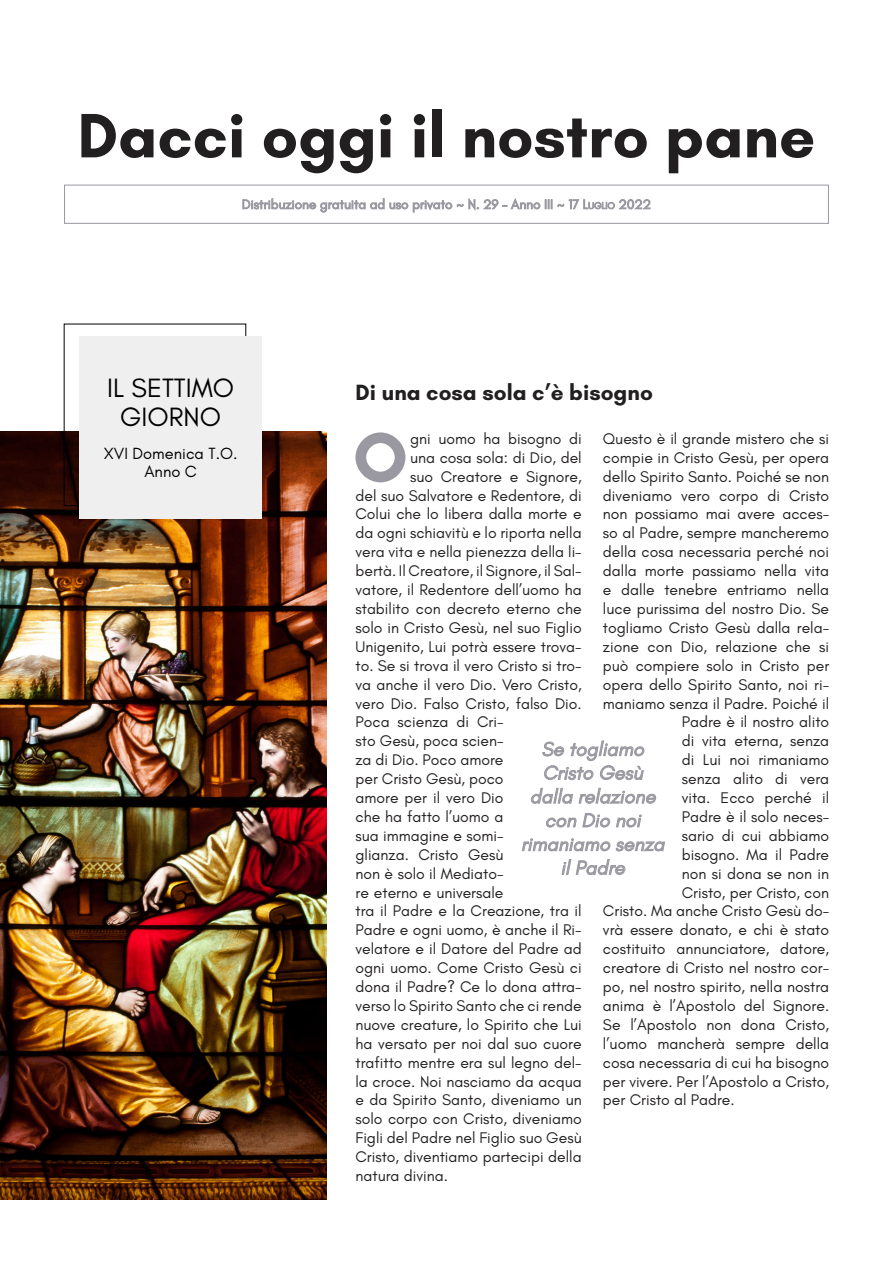
<style>
.page{position:relative;width:893px;height:1263px;background:#fff}
.page>*{position:absolute;margin:0;border:0;box-sizing:border-box;transform-origin:0 0}
.t1{font:700 71.4px "Glacial Indifference";color:#9a98a0}
.t2{font:700 63.75px "Glacial Indifference";color:#221f20}
.t3{font:27px/28.5px "Glacial Indifference";color:#000;text-align:center}
.t4{font:700 22.5px "Glacial Indifference";color:#221f20}
.t5{font:italic 19.8px/23.7px "Glacial Indifference";color:#9a98a0;text-align:center}
.t6{font:16.5px/18px "Glacial Indifference";color:#000;text-align:center}
.t7{font:15.75px "Glacial Indifference";color:#221f20}
</style>
<div class="page">
<div style="left:64px;top:185px;width:765px;height:39px;border:1px solid #9a98a0"></div>
<svg style="left:243px;top:198px;width:141px;height:14px"></svg>
<svg style="left:390px;top:198px;width:260px;height:14px"></svg>
<img style="left:0;top:431px;width:326px;height:768px">
<div style="left:64px;top:324px;width:182px;height:182px;border:1px solid #020203"></div>
<div style="left:80px;top:336px;width:182px;height:183px;background:#efefef"></div>
<svg style="left:531px;top:740px;width:125px;height:88px"></svg>
<svg style="left:522px;top:838px;width:143px;height:37px"></svg>
<h2 class="t2" style="left:78px;top:96px;width:739px">Dacci oggi il nostro pane</h2>
<h3 class="t3" style="left:107px;top:374px;width:128px">IL SETTIMO<br>GIORNO</h3>
<p class="t6" style="left:104px;top:445px;width:135px">XVI Domenica T.O.<br>Anno C</p>
<h3 class="t4" style="left:355px;top:379px;width:299px">Di una cosa sola c’è bisogno</h3>
<h1 class="t1" style="left:353px;top:413px;width:56px">O</h1>
<p class="t7" style="left:410px;top:430px;width:173px">gni uomo ha bisogno di</p>
<p class="t7" style="left:603px;top:430px;width:228px">Questo è il grande mistero che si</p>
<p class="t7" style="left:603px;top:449px;width:228px">compie in Cristo Gesù, per opera</p>
<p class="t7" style="left:603px;top:468px;width:228px">dello Spirito Santo. Poiché se non</p>
<p class="t7" style="left:603px;top:486px;width:228px">diveniamo vero corpo di Cristo</p>
<p class="t7" style="left:603px;top:505px;width:228px">non possiamo mai avere acces-</p>
<p class="t7" style="left:603px;top:524px;width:228px">so al Padre, sempre mancheremo</p>
<p class="t7" style="left:603px;top:543px;width:228px">della cosa necessaria perché noi</p>
<p class="t7" style="left:603px;top:562px;width:228px">dalla morte passiamo nella vita</p>
<p class="t7" style="left:603px;top:581px;width:228px">e dalle tenebre entriamo nella</p>
<p class="t7" style="left:603px;top:600px;width:228px">luce purissima del nostro Dio. Se</p>
<p class="t7" style="left:603px;top:619px;width:228px">togliamo Cristo Gesù dalla rela-</p>
<p class="t7" style="left:603px;top:638px;width:228px">zione con Dio, relazione che si</p>
<p class="t7" style="left:603px;top:657px;width:228px">può compiere solo in Cristo per</p>
<p class="t7" style="left:603px;top:675px;width:228px">opera dello Spirito Santo, noi ri-</p>
<p class="t7" style="left:603px;top:694px;width:228px">maniamo senza il Padre. Poiché il</p>
<p class="t7" style="left:682px;top:713px;width:149px">Padre è il nostro alito</p>
<p class="t7" style="left:682px;top:732px;width:149px">di vita eterna, senza</p>
<p class="t7" style="left:682px;top:751px;width:149px">di Lui noi rimaniamo</p>
<p class="t7" style="left:682px;top:770px;width:149px">senza alito di vera</p>
<p class="t7" style="left:682px;top:789px;width:149px">vita. Ecco perché il</p>
<p class="t7" style="left:682px;top:808px;width:149px">Padre è il solo neces-</p>
<p class="t7" style="left:682px;top:827px;width:149px">sario di cui abbiamo</p>
<p class="t7" style="left:682px;top:846px;width:149px">bisogno. Ma il Padre</p>
<p class="t7" style="left:682px;top:864px;width:149px">non si dona se non in</p>
<p class="t7" style="left:682px;top:883px;width:149px">Cristo, per Cristo, con</p>
<p class="t7" style="left:603px;top:902px;width:228px">Cristo. Ma anche Cristo Gesù do-</p>
<p class="t7" style="left:603px;top:921px;width:228px">vrà essere donato, e chi è stato</p>
<p class="t7" style="left:603px;top:940px;width:228px">costituito annunciatore, datore,</p>
<p class="t7" style="left:603px;top:959px;width:228px">creatore di Cristo nel nostro cor-</p>
<p class="t7" style="left:603px;top:978px;width:228px">po, nel nostro spirito, nella nostra</p>
<p class="t7" style="left:603px;top:997px;width:228px">anima è l’Apostolo del Signore.</p>
<p class="t7" style="left:603px;top:1016px;width:228px">Se l’Apostolo non dona Cristo,</p>
<p class="t7" style="left:603px;top:1035px;width:228px">l’uomo mancherà sempre della</p>
<p class="t7" style="left:603px;top:1053px;width:228px">cosa necessaria di cui ha bisogno</p>
<p class="t7" style="left:603px;top:1072px;width:228px">per vivere. Per l’Apostolo a Cristo,</p>
<p class="t7" style="left:603px;top:1091px;width:133px">per Cristo al Padre.</p>
<p class="t7" style="left:410px;top:449px;width:173px">una cosa sola: di Dio, del</p>
<p class="t7" style="left:410px;top:468px;width:173px">suo Creatore e Signore,</p>
<p class="t7" style="left:355px;top:486px;width:228px">del suo Salvatore e Redentore, di</p>
<p class="t7" style="left:355px;top:505px;width:228px">Colui che lo libera dalla morte e</p>
<p class="t7" style="left:355px;top:524px;width:228px">da ogni schiavitù e lo riporta nella</p>
<p class="t7" style="left:355px;top:543px;width:228px">vera vita e nella pienezza della li-</p>
<p class="t7" style="left:355px;top:562px;width:228px">bertà. Il Creatore, il Signore, il Sal-</p>
<p class="t7" style="left:355px;top:581px;width:228px">vatore, il Redentore dell’uomo ha</p>
<p class="t7" style="left:355px;top:600px;width:228px">stabilito con decreto eterno che</p>
<p class="t7" style="left:355px;top:619px;width:228px">solo in Cristo Gesù, nel suo Figlio</p>
<p class="t7" style="left:355px;top:638px;width:228px">Unigenito, Lui potrà essere trova-</p>
<p class="t7" style="left:355px;top:657px;width:228px">to. Se si trova il vero Cristo si tro-</p>
<p class="t7" style="left:355px;top:675px;width:228px">va anche il vero Dio. Vero Cristo,</p>
<p class="t7" style="left:355px;top:694px;width:228px">vero Dio. Falso Cristo, falso Dio.</p>
<p class="t7" style="left:355px;top:713px;width:150px">Poca scienza di Cri-</p>
<p class="t7" style="left:355px;top:732px;width:150px">sto Gesù, poca scien-</p>
<p class="t7" style="left:355px;top:751px;width:150px">za di Dio. Poco amore</p>
<p class="t7" style="left:355px;top:770px;width:150px">per Cristo Gesù, poco</p>
<p class="t7" style="left:355px;top:789px;width:150px">amore per il vero Dio</p>
<p class="t7" style="left:355px;top:808px;width:150px">che ha fatto l’uomo a</p>
<p class="t7" style="left:355px;top:827px;width:150px">sua immagine e somi-</p>
<p class="t7" style="left:355px;top:846px;width:150px">glianza. Cristo Gesù</p>
<p class="t7" style="left:355px;top:864px;width:150px">non è solo il Mediato-</p>
<p class="t7" style="left:355px;top:883px;width:150px">re eterno e universale</p>
<p class="t7" style="left:355px;top:902px;width:228px">tra il Padre e la Creazione, tra il</p>
<p class="t7" style="left:355px;top:921px;width:228px">Padre e ogni uomo, è anche il Ri-</p>
<p class="t7" style="left:355px;top:940px;width:228px">velatore e il Datore del Padre ad</p>
<p class="t7" style="left:355px;top:959px;width:228px">ogni uomo. Come Cristo Gesù ci</p>
<p class="t7" style="left:355px;top:978px;width:228px">dona il Padre? Ce lo dona attra-</p>
<p class="t7" style="left:355px;top:997px;width:228px">verso lo Spirito Santo che ci rende</p>
<p class="t7" style="left:355px;top:1016px;width:228px">nuove creature, lo Spirito che Lui</p>
<p class="t7" style="left:355px;top:1035px;width:228px">ha versato per noi dal suo cuore</p>
<p class="t7" style="left:355px;top:1053px;width:228px">trafitto mentre era sul legno del-</p>
<p class="t7" style="left:355px;top:1072px;width:228px">la croce. Noi nasciamo da acqua</p>
<p class="t7" style="left:355px;top:1091px;width:228px">e da Spirito Santo, diveniamo un</p>
<p class="t7" style="left:355px;top:1110px;width:228px">solo corpo con Cristo, diveniamo</p>
<p class="t7" style="left:355px;top:1129px;width:228px">Figli del Padre nel Figlio suo Gesù</p>
<p class="t7" style="left:355px;top:1148px;width:228px">Cristo, diventiamo partecipi della</p>
<p class="t7" style="left:355px;top:1167px;width:94px">natura divina.</p>
<p class="t5" style="left:521px;top:737px;width:145px">Se togliamo<br>Cristo Gesù dalla relazione con Dio noi rimaniamo senza il Padre</p>
</div>
